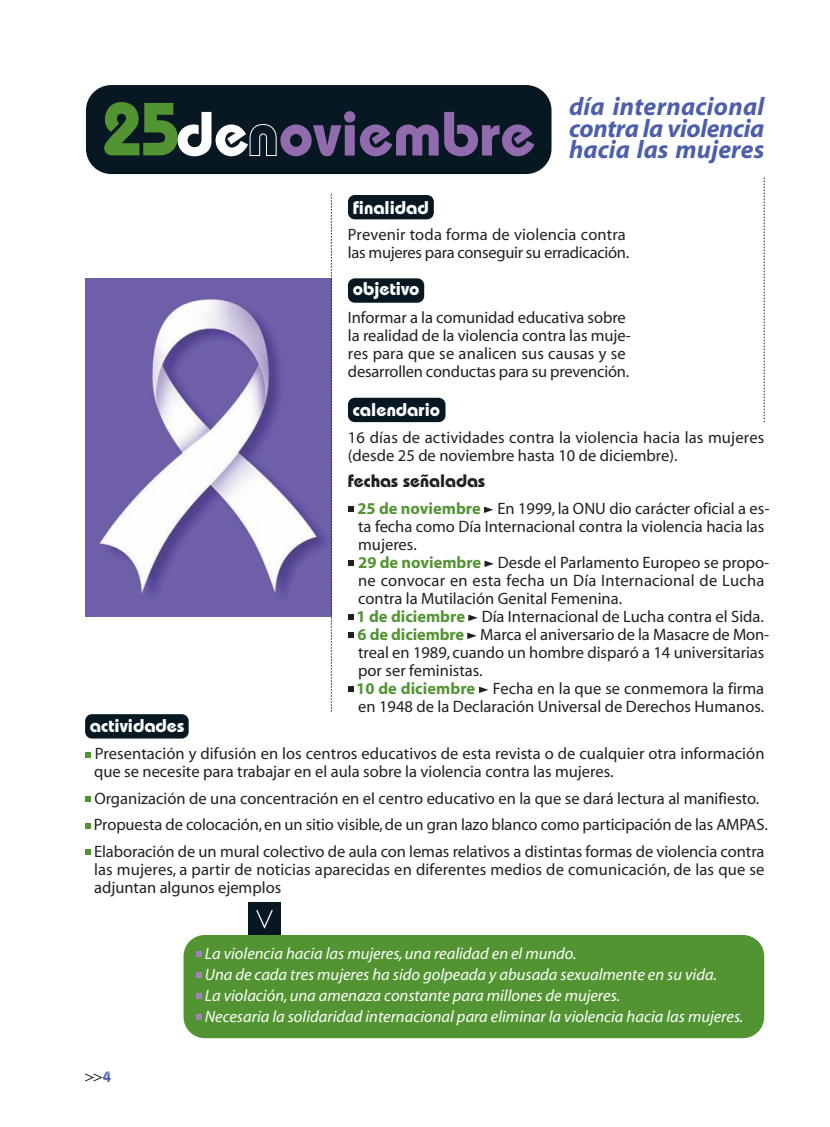
<style>
.page{position:relative;width:830px;height:1127px;background:#fff}
.page>*{position:absolute;margin:0;border:0;box-sizing:border-box;transform-origin:0 0}
.t1{font:700 62.25px "Bauhaus";color:#916bae}
.t2{font:italic 700 25.5px/21.8px "Myriad";letter-spacing:.005em;color:#4d5fab;text-align:justify}
.t3{font:700 18.45px "Bauhaus";color:#fff}
.t4{font:700 18px "Bauhaus";color:#231f20}
.t5{font:16.5px/18px "Myriad";color:#231f20}
.t6{font:italic 16.5px/21px "Myriad";color:#fff}
.t7{font:600 15px "Bauhaus";color:#4d5fab}
.s1{font-size:75px;color:#539432}
.s2{color:#fff}
.s3{color:#071822}
.s4{font-weight:700;color:#539432}
</style>
<div class="page">
<svg style="left:85px;top:1073px;width:18px;height:9px"></svg>
<svg style="left:763px;top:177px;width:1px;height:245px"></svg>
<div style="left:86px;top:85px;width:465px;height:89px;background:#071822;border-radius:25px"></div>
<svg style="left:85px;top:752px;width:5px;height:5px"></svg>
<svg style="left:85px;top:796px;width:5px;height:6px"></svg>
<svg style="left:85px;top:823px;width:5px;height:5px"></svg>
<svg style="left:85px;top:849px;width:5px;height:6px"></svg>
<div style="left:248px;top:903px;width:32px;height:32px;background:#071822"></div>
<svg style="left:256px;top:910px;width:17px;height:19px"></svg>
<div style="left:85px;top:714px;width:103px;height:24px;background:#071822;border-radius:7px"></div>
<div style="left:183px;top:935px;width:580px;height:103px;background:#539432;border-radius:21px"></div>
<svg style="left:196px;top:951px;width:5px;height:5px"></svg>
<svg style="left:196px;top:972px;width:5px;height:5px"></svg>
<svg style="left:196px;top:993px;width:5px;height:5px"></svg>
<svg style="left:196px;top:1014px;width:5px;height:5px"></svg>
<svg style="left:348px;top:506px;width:5px;height:6px"></svg>
<svg style="left:484px;top:507px;width:9px;height:6px"></svg>
<svg style="left:348px;top:560px;width:5px;height:6px"></svg>
<svg style="left:484px;top:561px;width:9px;height:6px"></svg>
<svg style="left:348px;top:614px;width:5px;height:6px"></svg>
<svg style="left:468px;top:615px;width:9px;height:6px"></svg>
<svg style="left:348px;top:632px;width:5px;height:6px"></svg>
<svg style="left:467px;top:633px;width:9px;height:6px"></svg>
<svg style="left:348px;top:686px;width:5px;height:6px"></svg>
<svg style="left:479px;top:687px;width:9px;height:6px"></svg>
<div style="left:348px;top:398px;width:97px;height:24px;background:#071822;border-radius:7px"></div>
<div style="left:348px;top:278px;width:76px;height:25px;background:#071822;border-radius:7px"></div>
<div style="left:348px;top:195px;width:85px;height:24px;background:#071822;border-radius:7px"></div>
<img style="left:86px;top:278px;width:245px;height:338px">
<svg style="left:331px;top:194px;width:1px;height:518px"></svg>
<h1 class="t1" style="left:101px;top:112px;width:435px"><span class="s1">25</span><span class="s2">de</span><span class="s3">n</span>oviembre</h1>
<p class="t3" style="left:352px;top:201px;width:77px">finalidad</p>
<h2 class="t2" style="left:568px;top:97px;width:197px">día internacional contra la violencia hacia las mujeres</h2>
<p class="t5" style="left:348px;top:227px;width:282px">Prevenir toda forma de violencia contra las mujeres para conseguir su erradicación.</p>
<p class="t3" style="left:352px;top:283px;width:68px">objetivo</p>
<p class="t5" style="left:348px;top:310px;width:284px">Informar a la comunidad educativa sobre la realidad de la violencia contra las muje&shy;res para que se analicen sus causas y se desarrollen conductas para su prevención.</p>
<p class="t3" style="left:352px;top:403px;width:89px">calendario</p>
<p class="t3" style="left:90px;top:719px;width:96px">actividades</p>
<p class="t5" style="left:348px;top:430px;width:417px">16 días de actividades contra la violencia hacia las mujeres (desde 25 de noviembre hasta 10 de diciembre).</p>
<p class="t4" style="left:348px;top:475px;width:139px">fechas señaladas</p>
<p class="t5" style="left:356px;top:501px;width:414px"><span class="s4">25 de noviembre</span> En 1999, la ONU dio carácter oficial a es&shy;ta fecha como Día Internacional contra la violencia hacia las mujeres.<br><span class="s4">29 de noviembre</span> Desde el Parlamento Europeo se propo&shy;ne convocar en esta fecha un Día Internacional de Lucha contra la Mutilación Genital Femenina.<br><span class="s4">1 de diciembre</span> Día Internacional de Lucha contra el Sida.<br><span class="s4">6 de diciembre</span> Marca el aniversario de la Masacre de Mon&shy;treal en 1989, cuando un hombre disparó a 14 universitarias por ser feministas.<br><span class="s4">10 de diciembre</span> Fecha en la que se conmemora la firma en 1948 de la Declaración Universal de Derechos Humanos.</p>
<p class="t5" style="left:94px;top:746px;width:671px">Presentación y difusión en los centros educativos de esta revista o de cualquier otra información que se necesite para trabajar en el aula sobre la violencia contra las mujeres.</p>
<p class="t5" style="left:94px;top:786px;width:675px;line-height:26.5px">Organización de una concentración en el centro educativo en la que se dará lectura al manifiesto.<br>Propuesta de colocación, en un sitio visible, de un gran lazo blanco como participación de las AMPAS.<br>Elaboración de un mural colectivo de aula con lemas relativos a distintas formas de violencia contra</p>
<p class="t5" style="left:94px;top:861px;width:671px">las mujeres, a partir de noticias aparecidas en diferentes medios de comunicación, de las que se adjuntan algunos ejemplos</p>
<p class="t7" style="left:103px;top:1072px;width:10px">4</p>
<p class="t6" style="left:205px;top:944px;width:540px">La violencia hacia las mujeres, una realidad en el mundo.<br>Una de cada tres mujeres ha sido golpeada y abusada sexualmente en su vida.<br>La violación, una amenaza constante para millones de mujeres.<br>Necesaria la solidaridad internacional para eliminar la violencia hacia las mujeres.</p>
</div>
